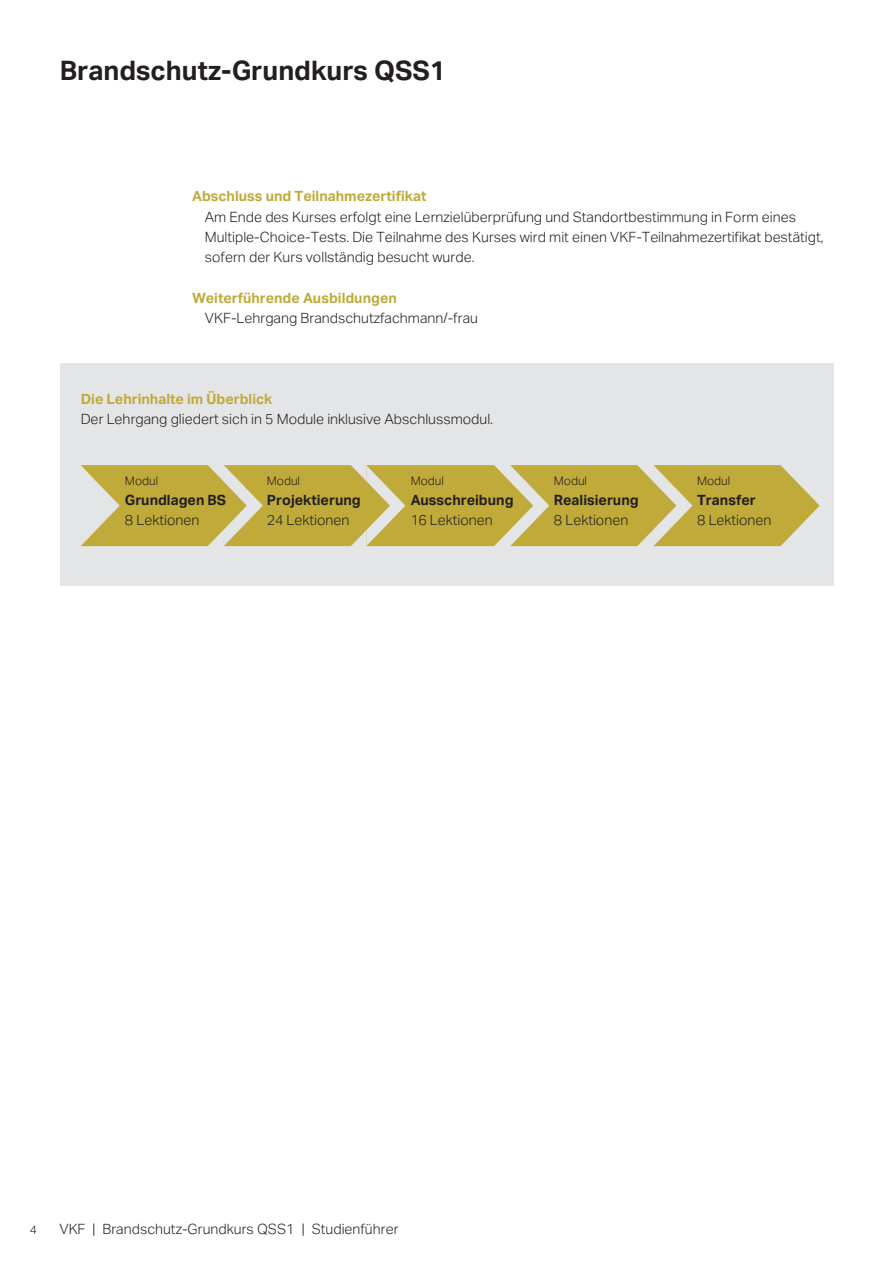
<style>
.page{position:relative;width:893px;height:1263px;background:#fff}
.page>*{position:absolute;margin:0;border:0;box-sizing:border-box;transform-origin:0 0}
.VKG_Titel_18_20pt{font:700 27px "Aktiv Grotesk";color:#231f20}
.VKG_Lauftext_9_5_13_5_light{font:300 14.25px/20.2px "Aktiv Grotesk";color:#231f20}
.VKG_Lauftext_9_5_13_5_light-2{font:700 14.25px "Aktiv Grotesk";color:#bfaa3a}
.t1{font:700 14.25px/20.2px "Aktiv Grotesk";color:#231f20}
.VKG_SmallText_8_10pt{font:300 12px "Aktiv Grotesk";color:#231f20}
.s1{font-weight:300}
</style>
<div class="page">
<div style="left:60px;top:363px;width:773px;height:223px;background:#e4e5e6"></div>
<svg style="left:80px;top:465px;width:740px;height:82px;background:#c4b253"></svg>
<p class="VKG_Titel_18_20pt" style="left:60px;top:53px;width:387px">Brandschutz-Grundkurs QSS1</p>
<p class="VKG_Lauftext_9_5_13_5_light-2" style="left:192px;top:187px;width:236px">Abschluss und Teilnahmezertifikat</p>
<p class="VKG_Lauftext_9_5_13_5_light" style="left:205px;top:206px;width:620px">Am Ende des Kurses erfolgt eine Lernzielüberprüfung und Standortbestimmung in Form eines<br>Multiple-Choice-Tests. Die Teilnahme des Kurses wird mit einen VKF-Teilnahmezertifikat bestätigt, sofern der Kurs vollständig besucht wurde.</p>
<p class="VKG_Lauftext_9_5_13_5_light-2" style="left:192px;top:289px;width:206px">Weiterführende Ausbildungen</p>
<p class="VKG_Lauftext_9_5_13_5_light" style="left:205px;top:308px;width:275px">VKF-Lehrgang Brandschutzfachmann/-frau</p>
<p class="VKG_Lauftext_9_5_13_5_light-2" style="left:81px;top:390px;width:193px">Die Lehrinhalte im Überblick</p>
<p class="VKG_Lauftext_9_5_13_5_light" style="left:81px;top:409px;width:414px">Der Lehrgang gliedert sich in 5 Module inklusive Abschlussmodul.</p>
<p class="VKG_SmallText_8_10pt" style="left:125px;top:474px;width:35px">Modul</p>
<p class="t1" style="left:125px;top:490px;width:103px">Grundlagen BS<br><span class="s1">8 Lektionen</span></p>
<p class="VKG_SmallText_8_10pt" style="left:267px;top:474px;width:35px">Modul</p>
<p class="t1" style="left:267px;top:490px;width:95px">Projektierung</p>
<p class="VKG_Lauftext_9_5_13_5_light" style="left:267px;top:510px;width:84px">24 Lektionen</p>
<p class="VKG_SmallText_8_10pt" style="left:411px;top:474px;width:35px">Modul</p>
<p class="t1" style="left:411px;top:490px;width:104px">Ausschreibung</p>
<p class="VKG_Lauftext_9_5_13_5_light" style="left:411px;top:510px;width:84px">16 Lektionen</p>
<p class="VKG_SmallText_8_10pt" style="left:554px;top:474px;width:35px">Modul</p>
<p class="t1" style="left:554px;top:490px;width:86px">Realisierung</p>
<p class="VKG_Lauftext_9_5_13_5_light" style="left:554px;top:510px;width:76px">8 Lektionen</p>
<p class="VKG_SmallText_8_10pt" style="left:697px;top:474px;width:35px">Modul</p>
<p class="t1" style="left:697px;top:490px;width:60px">Transfer</p>
<p class="VKG_Lauftext_9_5_13_5_light" style="left:697px;top:510px;width:76px">8 Lektionen</p>
<p class="VKG_SmallText_8_10pt" style="left:30px;top:1223px;width:9px">4</p>
<p class="VKG_Lauftext_9_5_13_5_light" style="left:60px;top:1219px;width:341px">VKF | Brandschutz-Grundkurs QSS1 | Studienführer</p>
</div>
